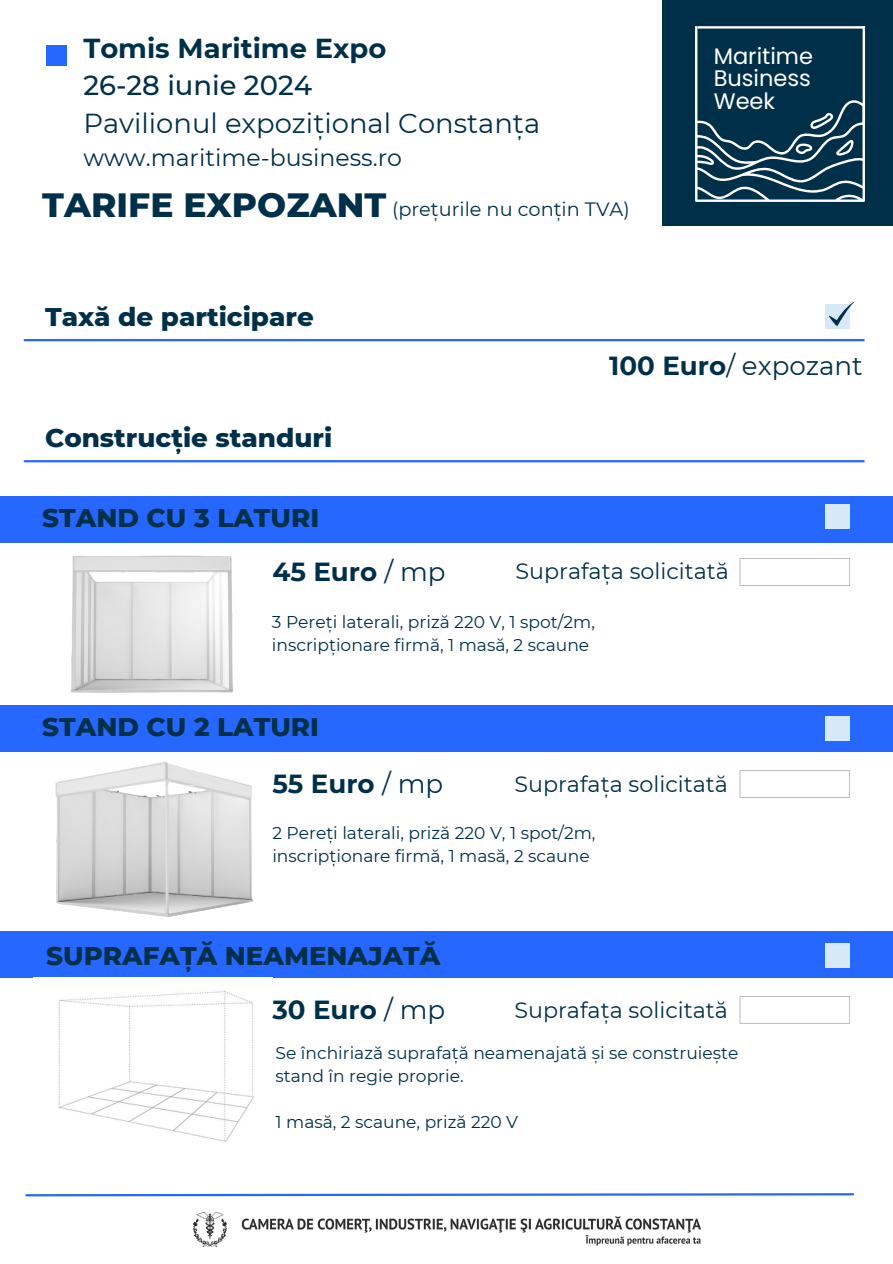
<style>
.page{position:relative;width:893px;height:1264px;background:#fff}
.page>*{position:absolute;margin:0;border:0;box-sizing:border-box;transform-origin:0 0}
.t1{font:800 34.35px "Montserrat";color:#003049}
.t2{font:27.45px "Montserrat";color:#003049}
.t3{font:700 27.45px "Montserrat";color:#003049}
.t4{font:500 27.45px "Montserrat";color:#003049}
.t5{font:800 26.1px "Montserrat";color:#003049}
.t6{font:700 26.1px "Montserrat";color:#003049}
.t7{font:26.1px "Montserrat";color:#003049}
.t8{font:23.55px "Montserrat";color:#003049}
.t9{font:22.5px/22.4px "Poppins";color:#fff;text-align:justify}
.t10{font:22.2px "Montserrat";color:#003049}
.t11{font:19.35px "Montserrat";color:#003049}
.t12{font:17.1px/23px "Montserrat";color:#003049}
.s1{font-weight:700}
.s2{font-weight:400}
</style>
<div class="page">
<div style="left:662px;top:0;width:230px;height:225px;background:#003049"></div>
<div style="left:0;top:496px;width:892px;height:47px;background:#2667ff"></div>
<svg style="left:695px;top:100px;width:169px;height:102px"></svg>
<hr style="left:862px;top:26px;width:2px;height:96px;background:#fff">
<hr style="left:695px;top:26px;width:2px;height:96px;background:#fff">
<hr style="left:697px;top:26px;width:167px;height:3px;background:#fff">
<hr style="left:25px;top:339px;width:838px;height:2px;background:#2667ff">
<div style="left:0;top:704px;width:892px;height:47px;background:#2667ff"></div>
<div style="left:0;top:930px;width:892px;height:47px;background:#2667ff"></div>
<img style="left:13px;top:555px;width:278px;height:150px">
<img style="left:0;top:751px;width:347px;height:180px">
<img style="left:58px;top:991px;width:196px;height:151px">
<svg style="left:739px;top:558px;width:111px;height:28px"></svg>
<svg style="left:739px;top:770px;width:111px;height:28px"></svg>
<svg style="left:739px;top:996px;width:111px;height:27px"></svg>
<div style="left:825px;top:505px;width:25px;height:24px;background:#d7e9f8"></div>
<div style="left:825px;top:716px;width:25px;height:24px;background:#d7e9f8"></div>
<div style="left:825px;top:943px;width:25px;height:25px;background:#d7e9f8"></div>
<svg style="left:25px;top:1193px;width:830px;height:4px"></svg>
<div style="left:46px;top:46px;width:21px;height:20px;background:#2667ff"></div>
<img style="left:193px;top:1212px;width:507px;height:34px">
<hr style="left:25px;top:460px;width:838px;height:2px;background:#2667ff">
<div style="left:825px;top:305px;width:25px;height:24px;background:#d7e9f8"></div>
<svg style="left:828px;top:302px;width:26px;height:24px"></svg>
<h2 class="t3" style="left:83px;top:31px;width:304px">Tomis Maritime Expo</h2>
<h2 class="t4" style="left:83px;top:69px;width:230px">26-28 iunie 2024</h2>
<h2 class="t2" style="left:83px;top:106px;width:458px">Pavilionul expozițional Constanța</h2>
<h3 class="t8" style="left:83px;top:143px;width:320px">www.maritime-business.ro</h3>
<h1 class="t1" style="left:42px;top:183px;width:345px">TARIFE EXPOZANT</h1>
<p class="t11" style="left:392px;top:198px;width:239px">(prețurile nu conțin TVA)</p>
<h3 class="t5" style="left:45px;top:301px;width:270px">Taxă de participare</h3>
<h3 class="t9" style="left:713px;top:45px;width:101px">Maritime Business Week</h3>
<h3 class="t5" style="left:45px;top:422px;width:289px">Construcție standuri</h3>
<h3 class="t5" style="left:42px;top:502px;width:278px">STAND CU 3 LATURI</h3>
<h3 class="t7" style="left:609px;top:349px;width:255px"><span class="s1">100 Euro</span>/ expozant</h3>
<h3 class="t6" style="left:272px;top:556px;width:175px">45 Euro <span class="s2">/ mp</span></h3>
<p class="t10" style="left:515px;top:557px;width:215px">Suprafața solicitată</p>
<p class="t12" style="left:272px;top:610px;width:324px">3 Pereți laterali, priză 220 V, 1 spot/2m, inscripționare firmă, 1 masă, 2 scaune</p>
<h3 class="t5" style="left:42px;top:710px;width:278px">STAND CU 2 LATURI</h3>
<h3 class="t6" style="left:272px;top:767px;width:172px">55 Euro <span class="s2">/ mp</span></h3>
<p class="t10" style="left:514px;top:770px;width:215px">Suprafața solicitată</p>
<p class="t12" style="left:272px;top:821px;width:324px">2 Pereți laterali, priză 220 V, 1 spot/2m, inscripționare firmă, 1 masă, 2 scaune</p>
<h3 class="t5" style="left:46px;top:940px;width:395px">SUPRAFAȚĂ NEAMENAJATĂ</h3>
<h3 class="t6" style="left:272px;top:993px;width:174px">30 Euro <span class="s2">/ mp</span></h3>
<p class="t10" style="left:514px;top:996px;width:215px">Suprafața solicitată</p>
<p class="t12" style="left:275px;top:1041px;width:464px">Se închiriază suprafață neamenajată și se construiește stand în regie proprie.</p>
<p class="t12" style="left:275px;top:1110px;width:244px">1 masă, 2 scaune, priză 220 V</p>
</div>
